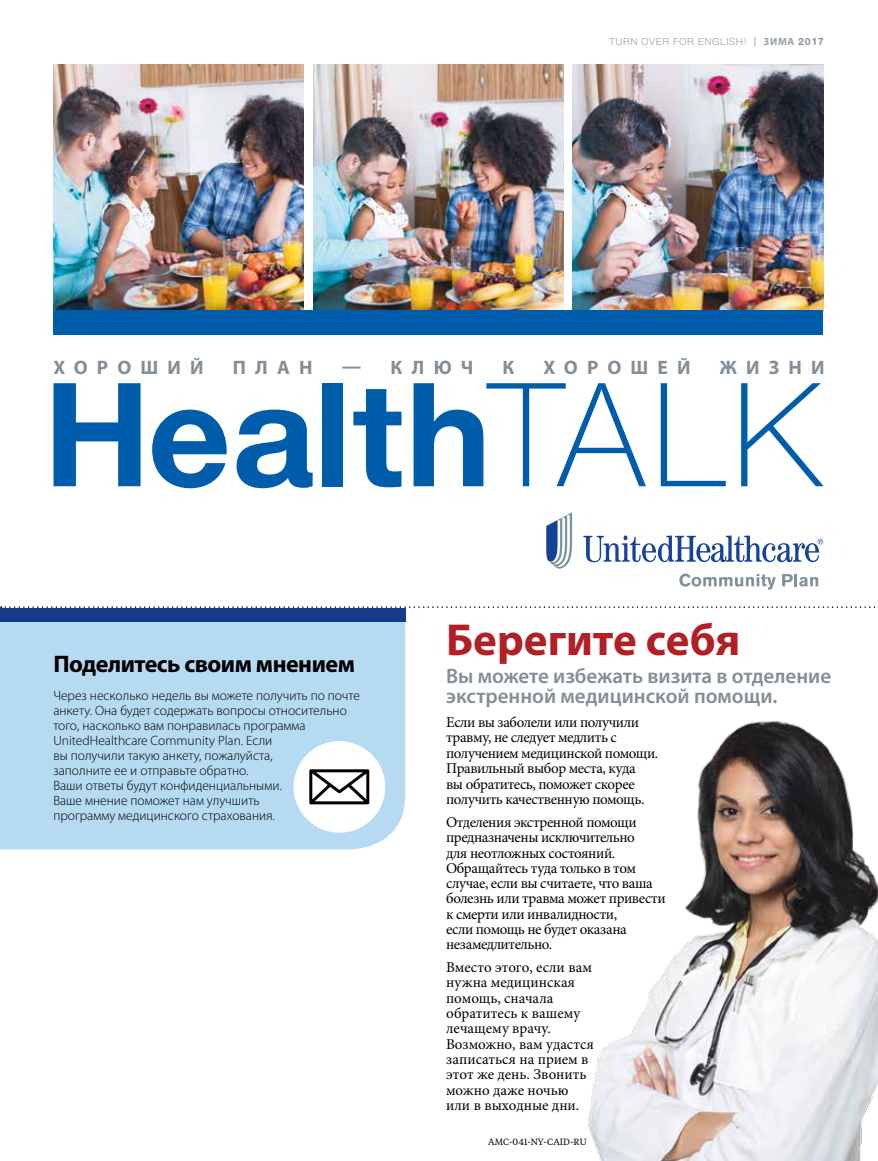
<style>
.page{position:relative;width:878px;height:1161px;background:#fff}
.page>*{position:absolute;margin:0;border:0;box-sizing:border-box;transform-origin:0 0}
.t1{font:700 154.5px "UHC Sans";color:#005dac}
.t2{font:700 45px "Myriad Pro";color:#b12025}
.t3{font:700 24px "Myriad Pro";letter-spacing:-.02em;color:#000}
.t4{font:600 21px/19.5px "Myriad Pro";color:#838e98}
.t5{font:700 19.5px "Myriad Pro";letter-spacing:.47em;color:#838e98}
.t6{font:15px/15.3px "Minion Pro";letter-spacing:-.025em;color:#000}
.t7{font:15px/15.3px "Minion Pro";color:#000}
.t8{font:300 13.5px/15px "Myriad Pro";color:#000}
.t9{font:10.5px "UHC Sans";letter-spacing:.05em;color:#95a0a9}
.t10{font:9px "UHC Serif Text";color:#000}
.s1{font-family:"Akzidenz Grotesk BE"}
.s2{font-family:"Myriad Pro";font-weight:700}
.s3{font-weight:700;color:#838e98}
.s4{font-weight:300}
</style>
<div class="page">
<div style="left:0;top:621px;width:405px;height:228px;background:#b7daf3"></div>
<div style="left:0;top:608px;width:405px;height:13px;background:#173b87"></div>
<div style="left:293px;top:741px;width:92px;height:92px;background:#fff;border-radius:50%"></div>
<svg style="left:309px;top:769px;width:60px;height:35px"></svg>
<img style="left:588px;top:721px;width:290px;height:440px">
<svg style="left:1px;top:606px;width:875px;height:2px"></svg>
<svg style="left:583px;top:535px;width:240px;height:27px"></svg>
<svg style="left:546px;top:512px;width:26px;height:57px"></svg>
<svg style="left:679px;top:574px;width:96px;height:15px"></svg>
<svg style="left:782px;top:574px;width:36px;height:13px"></svg>
<img style="left:53px;top:64px;width:250px;height:247px">
<img style="left:313px;top:64px;width:250px;height:247px">
<img style="left:573px;top:64px;width:250px;height:247px">
<div style="left:53px;top:311px;width:770px;height:24px;background:#005dac"></div>
<p class="t9" style="left:609px;top:35px;width:216px">TURN OVER FOR ENGLISH! <span class="s1">|</span> <span class="s2">ЗИМА</span> <span class="s3">2017</span></p>
<h3 class="t5" style="left:53px;top:355px;width:152px">ХОРОШИЙ</h3>
<h3 class="t5" style="left:233px;top:355px;width:81px">ПЛАН</h3>
<h3 class="t5" style="left:342px;top:355px;width:133px">— КЛЮЧ</h3>
<h3 class="t5" style="left:502px;top:355px;width:13px">К</h3>
<h3 class="t5" style="left:543px;top:355px;width:149px">ХОРОШЕЙ</h3>
<h3 class="t5" style="left:720px;top:355px;width:106px">ЖИЗНИ</h3>
<h1 class="t1" style="left:43px;top:331px;width:781px">Health<span class="s4">TALK</span></h1>
<h3 class="t3" style="left:53px;top:648px;width:303px">Поделитесь своим мнением</h3>
<p class="t8" style="left:53px;top:688px;width:308px">Через несколько недель вы можете получить по почте анкету. Она будет содержать вопросы относительно того, насколько вам понравилась программа UnitedHealthcare Community Plan. Если<br>вы получили такую анкету, пожалуйста,<br>заполните ее и отправьте обратно.<br>Ваши ответы будут конфиденциальными.<br>Ваше мнение поможет нам улучшить<br>программу медицинского страхования.</p>
<h2 class="t2" style="left:446px;top:611px;width:296px">Берегите себя</h2>
<h3 class="t4" style="left:446px;top:666px;width:386px">Вы можете избежать визита в отделение экстренной медицинской помощи.</h3>
<p class="t6" style="left:446px;top:714px;width:214px">Если вы заболели или получили травму, не следует медлить с получением медицинской помощи.<br>Правильный выбор места, куда<br>вы обратитесь, поможет скорее получить качественную помощь.</p>
<p class="t6" style="left:446px;top:815px;width:221px">Отделения экстренной помощи предназначены исключительно<br>для неотложных состояний.<br>Обращайтесь туда только в том случае, если вы считаете, что ваша болезнь или травма может привести к смерти или инвалидности,<br>если помощь не будет оказана незамедлительно.</p>
<p class="t7" style="left:446px;top:960px;width:149px">Вместо этого, если вам нужна медицинская помощь, сначала обратитесь к вашему лечащему врачу.<br>Возможно, вам удастся записаться на прием в этот же день. Звонить можно даже ночью или в выходные дни.</p>
<p class="t10" style="left:488px;top:1135px;width:100px">AMC-041-NY-CAID-RU</p>
</div>
